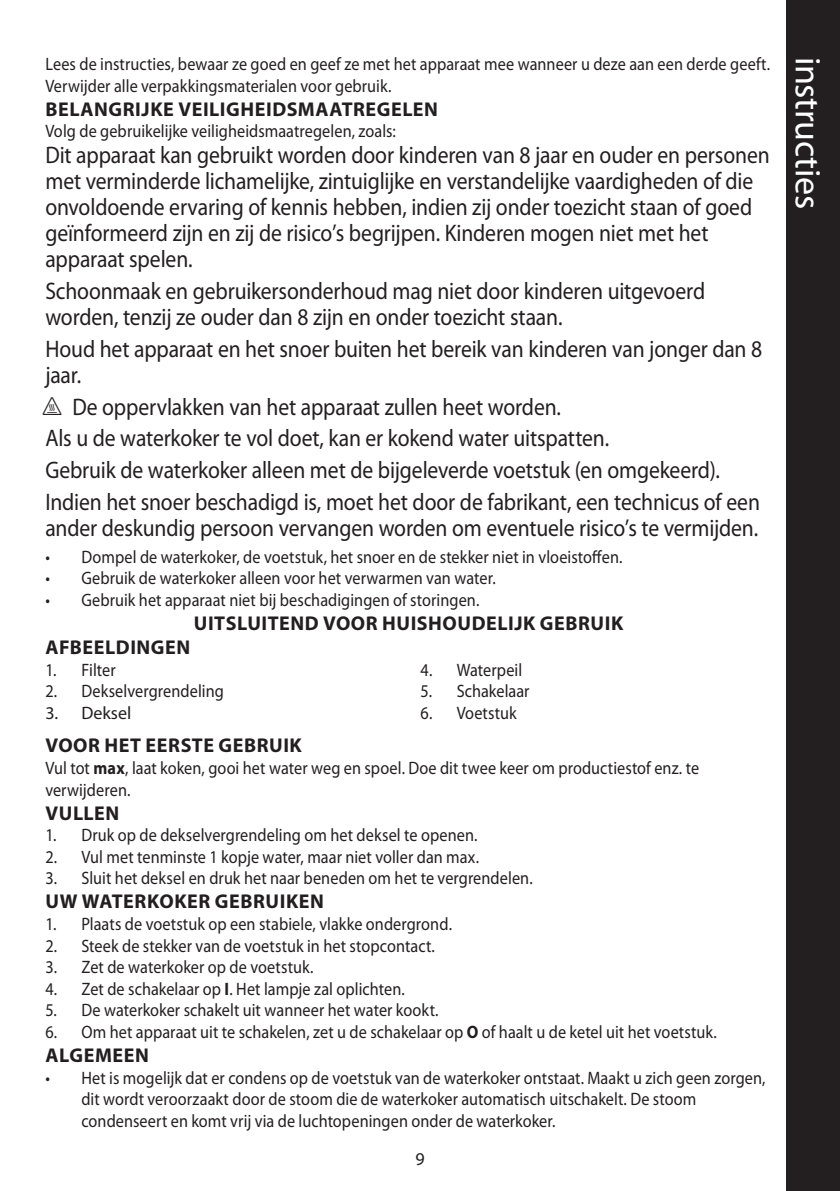
<style>
.page{position:relative;width:840px;height:1191px;background:#fff}
.page>*{position:absolute;margin:0;border:0;box-sizing:border-box;transform-origin:0 0}
.t1{font:36px "Myriad Pro";letter-spacing:-.01em;color:#fff}
.t2{font:24px/26px "Myriad Pro";letter-spacing:-.005em;color:#231f20;scale:.9 1}
.t3{font:700 20px "Myriad Pro";letter-spacing:.03em;color:#231f20}
.t4{font:18px/21.6px "Myriad Pro";letter-spacing:.005em;color:#231f20;scale:.9 1}
.t5{font:18px "Myriad Pro";letter-spacing:.005em;color:#231f20}
.s1{font-family:"Myriad IS Otext"}
.s2{font-weight:700}
</style>
<div class="page">
<div style="left:785px;top:0;width:54px;height:1191px;background:#231f20"></div>
<p class="t4" style="left:45px;top:53px;width:806px">Lees de instructies, bewaar ze goed en geef ze met het apparaat mee wanneer u deze aan een derde geeft.<br>Verwijder alle verpakkingsmaterialen voor gebruik.</p>
<p class="t3" style="left:46px;top:98px;width:394px">BELANGRIJKE VEILIGHEIDSMAATREGELEN</p>
<p class="t4" style="left:45px;top:121px;width:391px">Volg de gebruikelijke veiligheidsmaatregelen, zoals:</p>
<p class="t2" style="left:45px;top:143px;width:805px">Dit apparaat kan gebruikt worden door kinderen van 8 jaar en ouder en personen met verminderde lichamelijke, zintuiglijke en verstandelijke vaardigheden of die onvoldoende ervaring of kennis hebben, indien zij onder toezicht staan of goed geïnformeerd zijn en zij de risico’s begrijpen. Kinderen mogen niet met het apparaat spelen.</p>
<h2 class="t2" style="left:45px;top:278px;width:734px">Schoonmaak en gebruikersonderhoud mag niet door kinderen uitgevoerd worden, tenzij ze ouder dan 8 zijn en onder toezicht staan.</h2>
<h2 class="t2" style="left:45px;top:336px;width:797px">Houd het apparaat en het snoer buiten het bereik van kinderen van jonger dan 8 jaar.</h2>
<p class="t2" style="left:45px;top:391px;width:795px;line-height:31.6px"><span class="s1">h</span> De oppervlakken van het apparaat zullen heet worden.<br>Als u de waterkoker te vol doet, kan er kokend water uitspatten.<br>Gebruik de waterkoker alleen met de bijgeleverde voetstuk (en omgekeerd).<br>Indien het snoer beschadigd is, moet het door de fabrikant, een technicus of een</p>
<h2 class="t2" style="left:45px;top:515px;width:793px">ander deskundig persoon vervangen worden om eventuele risico’s te vermijden.</h2>
<p class="t4" style="left:45px;top:546px;width:642px">• Dompel de waterkoker, de voetstuk, het snoer en de stekker niet in vloeistoffen.</p>
<p class="t4" style="left:45px;top:568px;width:501px">• Gebruik de waterkoker alleen voor het verwarmen van water.</p>
<p class="t4" style="left:45px;top:589px;width:483px">• Gebruik het apparaat niet bij beschadigingen of storingen.</p>
<p class="t3" style="left:194px;top:612px;width:430px">UITSLUITEND VOOR HUISHOUDELIJK GEBRUIK</p>
<p class="t3" style="left:46px;top:636px;width:146px">AFBEELDINGEN</p>
<p class="t4" style="left:45px;top:659px;width:80px">1. Filter</p>
<p class="t4" style="left:45px;top:680px;width:200px">2. Dekselvergrendeling</p>
<p class="t5" style="left:45px;top:703px;width:87px">3. Deksel</p>
<p class="t4" style="left:420px;top:659px;width:114px">4. Waterpeil</p>
<p class="t4" style="left:420px;top:680px;width:122px">5. Schakelaar</p>
<p class="t4" style="left:420px;top:702px;width:108px">6. Voetstuk</p>
<p class="t3" style="left:46px;top:734px;width:258px">VOOR HET EERSTE GEBRUIK</p>
<p class="t4" style="left:45px;top:757px;width:727px">Vul tot <span class="s2">max</span>, laat koken, gooi het water weg en spoel. Doe dit twee keer om productiestof enz. te verwijderen.</p>
<p class="t3" style="left:46px;top:801px;width:75px">VULLEN</p>
<p class="t4" style="left:45px;top:824px;width:481px">1. Druk op de dekselvergrendeling om het deksel te openen.</p>
<p class="t4" style="left:45px;top:846px;width:483px">2. Vul met tenminste 1 kopje water, maar niet voller dan max.</p>
<p class="t4" style="left:45px;top:867px;width:542px">3. Sluit het deksel en druk het naar beneden om het te vergrendelen.</p>
<p class="t3" style="left:46px;top:890px;width:280px">UW WATERKOKER GEBRUIKEN</p>
<p class="t4" style="left:45px;top:913px;width:453px">1. Plaats de voetstuk op een stabiele, vlakke ondergrond.</p>
<p class="t4" style="left:45px;top:935px;width:434px">2. Steek de stekker van de voetstuk in het stopcontact.</p>
<p class="t4" style="left:45px;top:956px;width:299px">3. Zet de waterkoker op de voetstuk.</p>
<p class="t4" style="left:45px;top:978px;width:400px">4. Zet de schakelaar op <span class="s2">I</span>. Het lampje zal oplichten.</p>
<p class="t4" style="left:45px;top:999px;width:438px">5. De waterkoker schakelt uit wanneer het water kookt.</p>
<p class="t4" style="left:45px;top:1021px;width:747px">6. Om het apparaat uit te schakelen, zet u de schakelaar op <span class="s2">O</span> of haalt u de ketel uit het voetstuk.</p>
<p class="t3" style="left:46px;top:1044px;width:105px">ALGEMEEN</p>
<p class="t4" style="left:81px;top:1067px;width:761px;text-indent:-36px">• Het is mogelijk dat er condens op de voetstuk van de waterkoker ontstaat. Maakt u zich geen zorgen, dit wordt veroorzaakt door de stoom die de waterkoker automatisch uitschakelt. De stoom condenseert en komt vrij via de luchtopeningen onder de waterkoker.</p>
<p class="t5" style="left:415px;top:1149px;width:11px">9</p>
<h1 class="t1" style="left:827px;top:57px;width:154px;rotate:90deg">instructies</h1>
</div>
